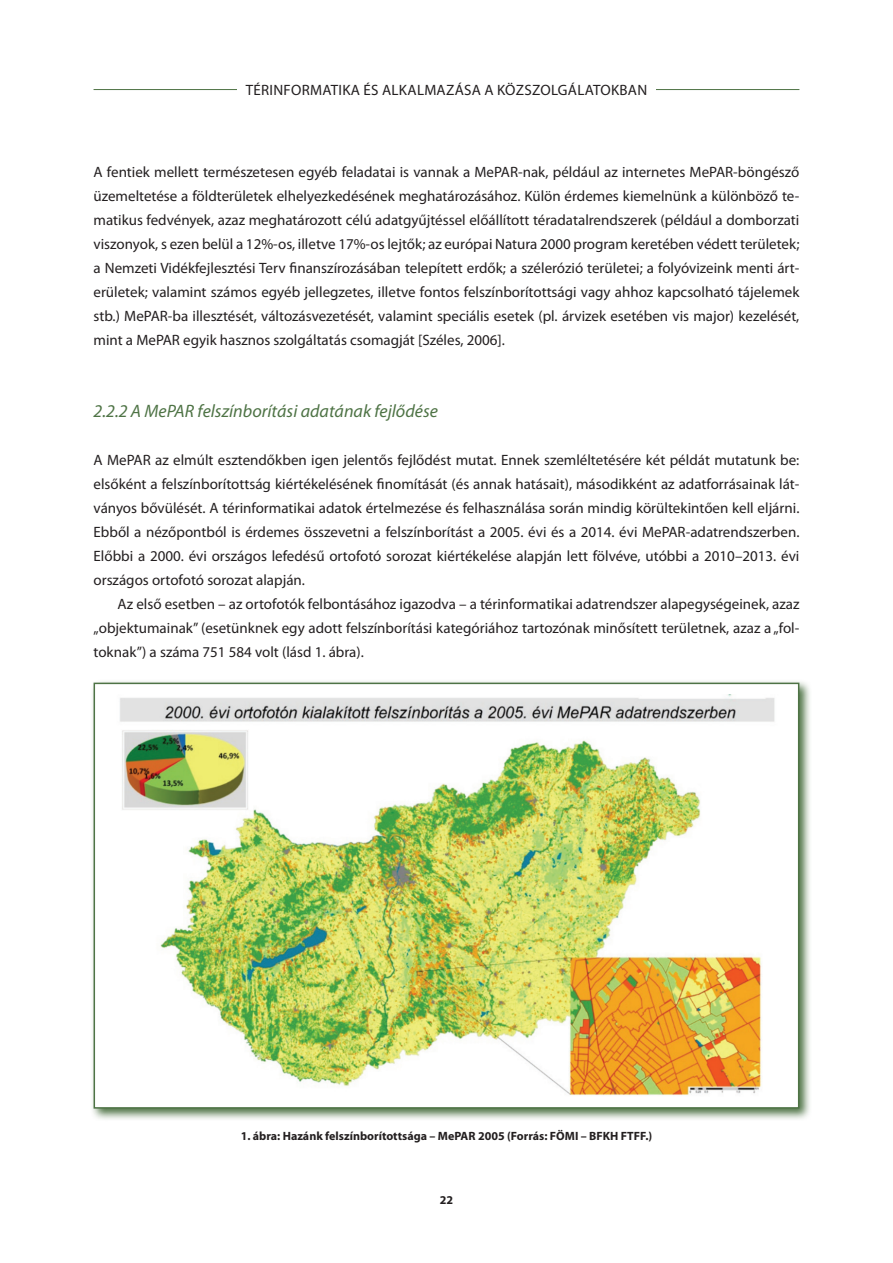
<style>
.page{position:relative;width:893px;height:1263px;background:#fff}
.page>*{position:absolute;margin:0;border:0;box-sizing:border-box;transform-origin:0 0}
._3_cím{font:italic 18px "Myriad Pro";color:#4e7345}
.első_bekezdés{font:15px/24px "Myriad Pro";color:#231f20;text-align:justify}
.kenyér{font:15px/24px "Myriad Pro";color:#231f20;text-align:justify}
.első_bekezdés-2{font:15px "Myriad Pro";letter-spacing:.02em;color:#231f20}
.forrás_képalá{font:700 12px "Myriad Pro";color:#231f20}
</style>
<div class="page">
<hr style="left:94px;top:89px;width:705px;height:1px;background:#4e7345">
<div style="left:237px;top:75px;width:419px;height:29px;background:#fff"></div>
<svg style="left:92px;top:681px;width:718px;height:438px;background:#b2c2ae"></svg>
<div style="left:94px;top:683px;width:705px;height:425px;background:#fff"></div>
<img style="left:120px;top:694px;width:655px;height:401px">
<div style="left:94px;top:683px;width:705px;height:426px;border:2px solid #4e7345"></div>
<p class="első_bekezdés-2" style="left:246px;top:81px;width:403px">TÉRINFORMATIKA ÉS ALKALMAZÁSA A KÖZSZOLGÁLATOKBAN</p>
<p class="első_bekezdés" style="left:94px;top:160px;width:707px">A fentiek mellett természetesen egyéb feladatai is vannak a MePAR-nak, például az internetes MePAR-böngésző üzemeltetése a földterületek elhelyezkedésének meghatározásához. Külön érdemes kiemelnünk a különböző te&shy;matikus fedvények, azaz meghatározott célú adatgyűjtéssel előállított téradatalrendszerek (például a domborzati viszonyok, s ezen belül a 12%-os, illetve 17%-os lejtők; az európai Natura 2000 program keretében védett területek; a Nemzeti Vidékfejlesztési Terv finanszírozásában telepített erdők; a szélerózió területei; a folyóvizeink menti árt&shy;erületek; valamint számos egyéb jellegzetes, illetve fontos felszínborítottsági vagy ahhoz kapcsolható tájelemek stb.) MePAR-ba illesztését, változásvezetését, valamint speciális esetek (pl. árvizek esetében vis major) kezelését, mint a MePAR egyik hasznos szolgáltatás csomagját [Széles, 2006].</p>
<p class="_3_cím" style="left:94px;top:400px;width:346px">2.2.2 A MePAR felszínborítási adatának fejlődése</p>
<p class="első_bekezdés" style="left:94px;top:448px;width:707px">A MePAR az elmúlt esztendőkben igen jelentős fejlődést mutat. Ennek szemléltetésére két példát mutatunk be: elsőként a felszínborítottság kiértékelésének finomítását (és annak hatásait), másodikként az adatforrásainak lát&shy;ványos bővülését. A térinformatikai adatok értelmezése és felhasználása során mindig körültekintően kell eljárni.<br>Ebből a nézőpontból is érdemes összevetni a felszínborítást a 2005. évi és a 2014. évi MePAR-adatrendszerben.<br>Előbbi a 2000. évi országos lefedésű ortofotó sorozat kiértékelése alapján lett fölvéve, utóbbi a 2010–2013. évi országos ortofotó sorozat alapján.</p>
<p class="kenyér" style="left:94px;top:592px;width:707px;text-indent:24px">Az első esetben – az ortofotók felbontásához igazodva – a térinformatikai adatrendszer alapegységeinek, azaz „objektumainak” (esetünknek egy adott felszínborítási kategóriához tartozónak minősített területnek, azaz a „fol&shy;toknak”) a száma 751 584 volt (lásd 1. ábra).</p>
<p class="forrás_képalá" style="left:241px;top:1128px;width:413px">1. ábra: Hazánk felszínborítottsága – MePAR 2005 (Forrás: FÖMI – BFKH FTFF.)</p>
<p class="forrás_képalá" style="left:440px;top:1192px;width:15px">22</p>
</div>
